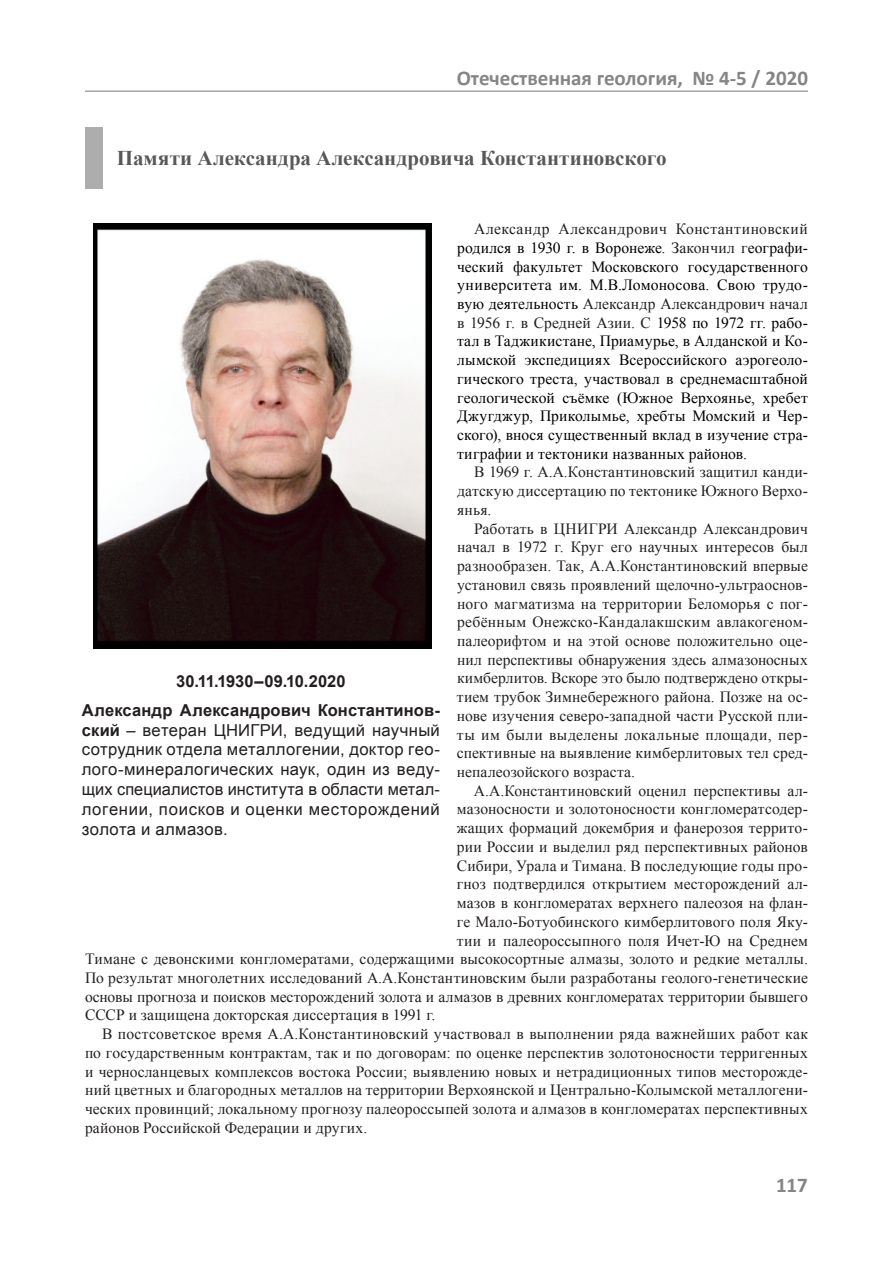
<style>
.page{position:relative;width:893px;height:1263px;background:#fff}
.page>*{position:absolute;margin:0;border:0;box-sizing:border-box;transform-origin:0 0}
.Основной_текст{font:700 21px "Times New Roman";color:#57585a}
.t1{font:700 21px "Calibri";color:#858585}
.Основной_текст-2{font:16.5px/19.8px "Arial";letter-spacing:.04em;color:#231f20;text-align:justify}
.Основной_текст-3{font:700 16.5px "Arial";color:#231f20}
.Основной_текст-4{font:15.6px/18.8px "Times New Roman";letter-spacing:.005em;color:#231f20;text-align:justify}
.Основной_текст-5{font:15.6px/18.8px "Times New Roman";letter-spacing:.015em;color:#000;text-align:justify}
.s1{color:#231f20}
.s2{font-weight:700}
</style>
<div class="page">
<img style="left:94px;top:223px;width:338px;height:425px">
<div style="left:85px;top:128px;width:17px;height:61px;background:#adadad"></div>
<hr style="left:85px;top:91px;width:723px;height:1px;background:#858585">
<h1 class="t1" style="left:457px;top:65px;width:353px">Отечественная геология, № 4-5 / 2020</h1>
<p class="Основной_текст" style="left:117px;top:144px;width:551px">Памяти Александра Александровича Константиновского</p>
<p class="Основной_текст-5" style="left:457px;top:219px;width:352px;text-indent:17px"><span class="s1">Александр Александрович Константиновский </span>родился в 1930 г. в Воронеже<span class="s1">. Закончил г</span>еографи&shy;ческий факультет Московского государственного университета им. М.В.Ломоносова. Свою трудо&shy;вую деятельность <span class="s1">Александр Александрович начал в 1956 г. в Средней Азии. С</span> 1958 по 1972 гг. рабо&shy;тал в Таджикистане, Приамурье, в Алданской и Ко&shy;лымской экспедициях Всероссийского аэрогеоло&shy;гического треста, участвовал в среднемасштабной геологической съёмке (Южное Верхоянье, хребет Джугджур, Приколымье, хребты Момский и Чер&shy;ского), внося существенный вклад в изучение стра&shy;тиграфии и тектоники названных районов.</p>
<p class="Основной_текст-4" style="left:457px;top:463px;width:352px;text-indent:17px">В 1969 г. А.А.Константиновский защитил канди&shy;датскую диссертацию по тектонике Южного Верхо&shy;янья.</p>
<p class="Основной_текст-4" style="left:457px;top:519px;width:353px;text-indent:17px">Работать в ЦНИГРИ Александр Александрович начал в 1972 г. Круг его научных интересов был разнообразен. Так, А.А.Константиновский впервые установил связь проявлений щелочно-ультраоснов&shy;ного магматизма на территории Беломорья с пог&shy;ребённым Онежско-Кандалакшским авлакогеном&shy;палеорифтом и на этой основе положительно оце&shy;нил перспективы обнаружения здесь алмазоносных кимберлитов. Вскоре это было подтверждено откры&shy;тием трубок Зимнебережного района. Позже на ос&shy;нове изучения северо-западной части Русской пли&shy;ты им были выделены локальные площади, пер&shy;спективные на выявление кимберлитовых тел сред&shy;непалеозойского возраста.</p>
<p class="Основной_текст-4" style="left:474px;top:781px;width:335px">А.А.Константиновский оценил перспективы ал-</p>
<p class="Основной_текст-4" style="left:457px;top:800px;width:352px">мазоносности и золотоносности конгломератсодер-</p>
<p class="Основной_текст-4" style="left:457px;top:818px;width:352px">жащих формаций докембрия и фанерозоя террито-</p>
<p class="Основной_текст-4" style="left:457px;top:837px;width:352px">рии России и выделил ряд перспективных районов</p>
<p class="Основной_текст-4" style="left:457px;top:856px;width:352px">Сибири, Урала и Тимана. В последующие годы про-</p>
<p class="Основной_текст-4" style="left:457px;top:874px;width:352px">гноз подтвердился открытием месторождений ал-</p>
<p class="Основной_текст-4" style="left:457px;top:893px;width:352px">мазов в конгломератах верхнего палеозоя на флан-</p>
<p class="Основной_текст-4" style="left:457px;top:912px;width:352px">ге Мало-Ботуобинского кимберлитового поля Яку-</p>
<p class="Основной_текст-4" style="left:457px;top:931px;width:352px">тии и палеороссыпного поля Ичет-Ю на Среднем</p>
<p class="Основной_текст-4" style="left:85px;top:949px;width:724px">Тимане с девонскими конгломератами, содержащими высокосортные алмазы, золото и редкие металлы.</p>
<p class="Основной_текст-4" style="left:85px;top:968px;width:724px">По результат многолетних исследований А.А.Константиновским были разработаны геолого-генетические</p>
<p class="Основной_текст-4" style="left:85px;top:987px;width:724px">основы прогноза и поисков месторождений золота и алмазов в древних конгломератах территории бывшего</p>
<p class="Основной_текст-4" style="left:85px;top:1005px;width:352px">СССР и защищена докторская диссертация в 1991 г.</p>
<p class="Основной_текст-4" style="left:85px;top:1024px;width:724px;text-indent:17px">В постсоветское время А.А.Константиновский участвовал в выполнении ряда важнейших работ как по государственным контрактам, так и по договорам: по оценке перспектив золотоносности терригенных и черносланцевых комплексов востока России; выявлению новых и нетрадиционных типов месторожде&shy;ний цветных и благородных металлов на территории Верхоянской и Центрально-Колымской металлогени&shy;ческих провинций; локальному прогнозу палеороссыпей золота и алмазов в конгломератах перспективных районов Российской Федерации и других.</p>
<p class="Основной_текст-3" style="left:176px;top:671px;width:171px">30.11.1930–09.10.2020</p>
<p class="Основной_текст-2" style="left:82px;top:700px;width:360px"><span class="s2">Александр Александрович Константинов&shy;ский</span> – ветеран ЦНИГРИ, ведущий научный сотрудник отдела металлогении, доктор гео&shy;лого-минералогических наук, один из веду&shy;щих специалистов института в области метал&shy;логении, поисков и оценки месторождений золота и алмазов.</p>
<h1 class="t1" style="left:776px;top:1171px;width:33px">117</h1>
</div>
